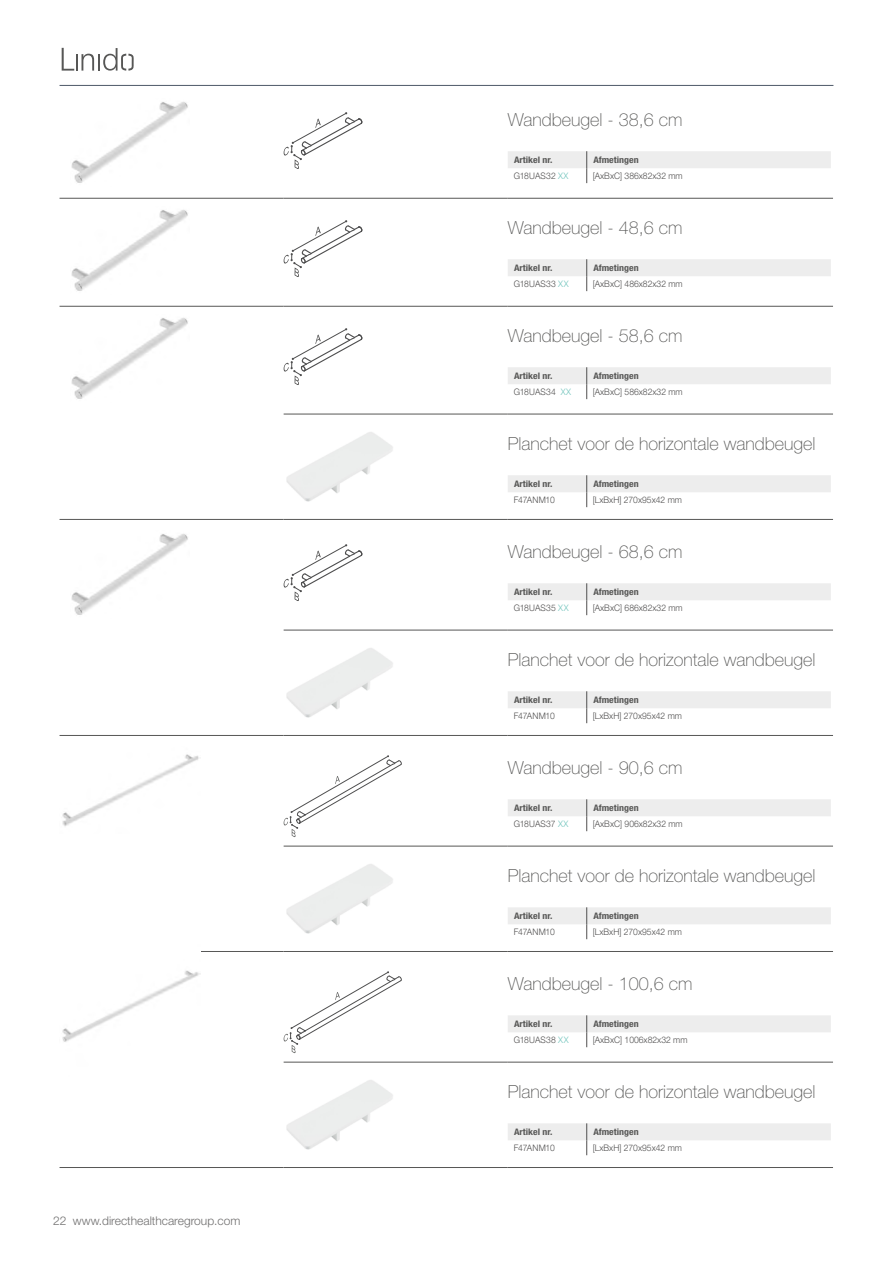
<style>
.page{position:relative;width:893px;height:1263px;background:#fff}
.page>*{position:absolute;margin:0;border:0;box-sizing:border-box;transform-origin:0 0}
.t1{font:100 18px "Helvetica Neue";color:#575756}
.t2{font:300 12px "Helvetica Neue";color:#706f6f}
.t3{font:300 9px "Helvetica Neue";color:#504f4f;scale:.95 1}
.t4{font:700 condensed 9px "Helvetica Neue";color:#575756;scale:1.1 1}
.t5{font:300 9px "Helvetica Neue";letter-spacing:-.02em;color:#504f4f;scale:.95 1}
.t6{font:300 9px "Helvetica Neue";letter-spacing:.02em;color:#504f4f;scale:.95 1}
.s1{color:#6ec3bb}
</style>
<div class="page">
<hr style="left:60px;top:85px;width:773px;height:1px;background:#4e5968">
<svg style="left:62px;top:48px;width:72px;height:23px"></svg>
<hr style="left:60px;top:198px;width:224px;height:1px;background:#575756">
<hr style="left:284px;top:198px;width:224px;height:1px;background:#575756">
<hr style="left:508px;top:198px;width:325px;height:1px;background:#575756">
<img style="left:71px;top:102px;width:117px;height:81px">
<svg style="left:284px;top:112px;width:79px;height:57px"></svg>
<svg style="left:508px;top:151px;width:323px;height:32px"></svg>
<hr style="left:60px;top:306px;width:224px;height:1px;background:#575756">
<hr style="left:284px;top:306px;width:224px;height:1px;background:#575756">
<hr style="left:508px;top:306px;width:325px;height:1px;background:#575756">
<img style="left:71px;top:210px;width:117px;height:81px">
<svg style="left:284px;top:220px;width:79px;height:57px"></svg>
<svg style="left:508px;top:259px;width:323px;height:32px"></svg>
<hr style="left:284px;top:414px;width:224px;height:1px;background:#575756">
<hr style="left:508px;top:414px;width:325px;height:1px;background:#575756">
<img style="left:71px;top:318px;width:117px;height:81px">
<svg style="left:284px;top:328px;width:79px;height:57px"></svg>
<svg style="left:508px;top:367px;width:323px;height:32px"></svg>
<hr style="left:60px;top:519px;width:224px;height:1px;background:#575756">
<hr style="left:284px;top:519px;width:224px;height:1px;background:#575756">
<hr style="left:508px;top:519px;width:325px;height:1px;background:#575756">
<img style="left:286px;top:432px;width:107px;height:70px">
<svg style="left:508px;top:475px;width:323px;height:32px"></svg>
<hr style="left:284px;top:630px;width:224px;height:1px;background:#575756">
<hr style="left:508px;top:630px;width:325px;height:1px;background:#575756">
<img style="left:71px;top:534px;width:117px;height:81px">
<svg style="left:284px;top:544px;width:79px;height:57px"></svg>
<svg style="left:508px;top:583px;width:323px;height:32px"></svg>
<hr style="left:60px;top:735px;width:224px;height:1px;background:#575756">
<hr style="left:284px;top:735px;width:224px;height:1px;background:#575756">
<hr style="left:508px;top:735px;width:325px;height:1px;background:#575756">
<img style="left:286px;top:648px;width:107px;height:70px">
<svg style="left:508px;top:691px;width:323px;height:32px"></svg>
<hr style="left:284px;top:846px;width:224px;height:1px;background:#575756">
<hr style="left:508px;top:846px;width:325px;height:1px;background:#575756">
<img style="left:62px;top:754px;width:137px;height:73px">
<svg style="left:284px;top:755px;width:118px;height:82px"></svg>
<svg style="left:508px;top:799px;width:323px;height:32px"></svg>
<hr style="left:60px;top:951px;width:224px;height:1px;background:#575756">
<hr style="left:284px;top:951px;width:224px;height:1px;background:#575756">
<hr style="left:508px;top:951px;width:325px;height:1px;background:#575756">
<img style="left:286px;top:864px;width:107px;height:70px">
<svg style="left:508px;top:907px;width:323px;height:32px"></svg>
<hr style="left:284px;top:1062px;width:224px;height:1px;background:#575756">
<hr style="left:508px;top:1062px;width:325px;height:1px;background:#575756">
<svg style="left:284px;top:971px;width:118px;height:82px"></svg>
<svg style="left:508px;top:1015px;width:323px;height:32px"></svg>
<hr style="left:60px;top:1167px;width:224px;height:1px;background:#575756">
<hr style="left:284px;top:1167px;width:224px;height:1px;background:#575756">
<hr style="left:508px;top:1167px;width:325px;height:1px;background:#575756">
<img style="left:286px;top:1080px;width:107px;height:70px">
<svg style="left:508px;top:1123px;width:323px;height:32px"></svg>
<img style="left:60px;top:951px;width:140px;height:91px">
<p class="t2" style="left:53px;top:1214px;width:189px">22 www.directhealthcaregroup.com</p>
<p class="t1" style="left:508px;top:110px;width:176px">Wandbeugel - 38,6 cm</p>
<p class="t4" style="left:514px;top:155px;width:36px">Artikel nr.</p>
<p class="t4" style="left:593px;top:155px;width:43px">Afmetingen</p>
<p class="t3" style="left:514px;top:170px;width:59px">G18UAS32 <span class="s1">XX</span></p>
<p class="t3" style="left:593px;top:170px;width:96px">[AxBxC] 386x82x32 mm</p>
<p class="t1" style="left:508px;top:218px;width:176px">Wandbeugel - 48,6 cm</p>
<p class="t4" style="left:514px;top:263px;width:36px">Artikel nr.</p>
<p class="t4" style="left:593px;top:263px;width:43px">Afmetingen</p>
<p class="t6" style="left:514px;top:278px;width:59px">G18UAS33 <span class="s1">XX</span></p>
<p class="t3" style="left:593px;top:278px;width:96px">[AxBxC] 486x82x32 mm</p>
<p class="t1" style="left:508px;top:326px;width:176px">Wandbeugel - 58,6 cm</p>
<p class="t4" style="left:514px;top:371px;width:36px">Artikel nr.</p>
<p class="t4" style="left:593px;top:371px;width:43px">Afmetingen</p>
<p class="t6" style="left:514px;top:386px;width:62px">G18UAS34 <span class="s1">XX</span></p>
<p class="t3" style="left:593px;top:386px;width:96px">[AxBxC] 586x82x32 mm</p>
<p class="t1" style="left:508px;top:434px;width:309px">Planchet voor de horizontale wandbeugel</p>
<p class="t4" style="left:514px;top:479px;width:36px">Artikel nr.</p>
<p class="t4" style="left:593px;top:479px;width:43px">Afmetingen</p>
<p class="t5" style="left:514px;top:494px;width:45px">F47ANM10</p>
<p class="t3" style="left:593px;top:494px;width:95px">[LxBxH] 270x95x42 mm</p>
<p class="t1" style="left:508px;top:542px;width:176px">Wandbeugel - 68,6 cm</p>
<p class="t4" style="left:514px;top:587px;width:36px">Artikel nr.</p>
<p class="t4" style="left:593px;top:587px;width:43px">Afmetingen</p>
<p class="t3" style="left:514px;top:602px;width:59px">G18UAS35 <span class="s1">XX</span></p>
<p class="t3" style="left:593px;top:602px;width:96px">[AxBxC] 686x82x32 mm</p>
<p class="t1" style="left:508px;top:650px;width:309px">Planchet voor de horizontale wandbeugel</p>
<p class="t4" style="left:514px;top:695px;width:36px">Artikel nr.</p>
<p class="t4" style="left:593px;top:695px;width:43px">Afmetingen</p>
<p class="t5" style="left:514px;top:710px;width:45px">F47ANM10</p>
<p class="t3" style="left:593px;top:710px;width:95px">[LxBxH] 270x95x42 mm</p>
<p class="t1" style="left:508px;top:758px;width:176px">Wandbeugel - 90,6 cm</p>
<p class="t4" style="left:514px;top:803px;width:36px">Artikel nr.</p>
<p class="t4" style="left:593px;top:803px;width:43px">Afmetingen</p>
<p class="t3" style="left:514px;top:818px;width:59px">G18UAS37 <span class="s1">XX</span></p>
<p class="t3" style="left:593px;top:818px;width:96px">[AxBxC] 906x82x32 mm</p>
<p class="t1" style="left:508px;top:866px;width:309px">Planchet voor de horizontale wandbeugel</p>
<p class="t4" style="left:514px;top:911px;width:36px">Artikel nr.</p>
<p class="t4" style="left:593px;top:911px;width:43px">Afmetingen</p>
<p class="t5" style="left:514px;top:926px;width:45px">F47ANM10</p>
<p class="t3" style="left:593px;top:926px;width:95px">[LxBxH] 270x95x42 mm</p>
<p class="t1" style="left:508px;top:974px;width:186px">Wandbeugel - 100,6 cm</p>
<p class="t4" style="left:514px;top:1019px;width:36px">Artikel nr.</p>
<p class="t4" style="left:593px;top:1019px;width:43px">Afmetingen</p>
<p class="t6" style="left:514px;top:1034px;width:59px">G18UAS38 <span class="s1">XX</span></p>
<p class="t3" style="left:593px;top:1034px;width:101px">[AxBxC] 1006x82x32 mm</p>
<p class="t1" style="left:508px;top:1082px;width:309px">Planchet voor de horizontale wandbeugel</p>
<p class="t4" style="left:514px;top:1127px;width:36px">Artikel nr.</p>
<p class="t4" style="left:593px;top:1127px;width:43px">Afmetingen</p>
<p class="t5" style="left:514px;top:1142px;width:45px">F47ANM10</p>
<p class="t3" style="left:593px;top:1142px;width:95px">[LxBxH] 270x95x42 mm</p>
</div>
